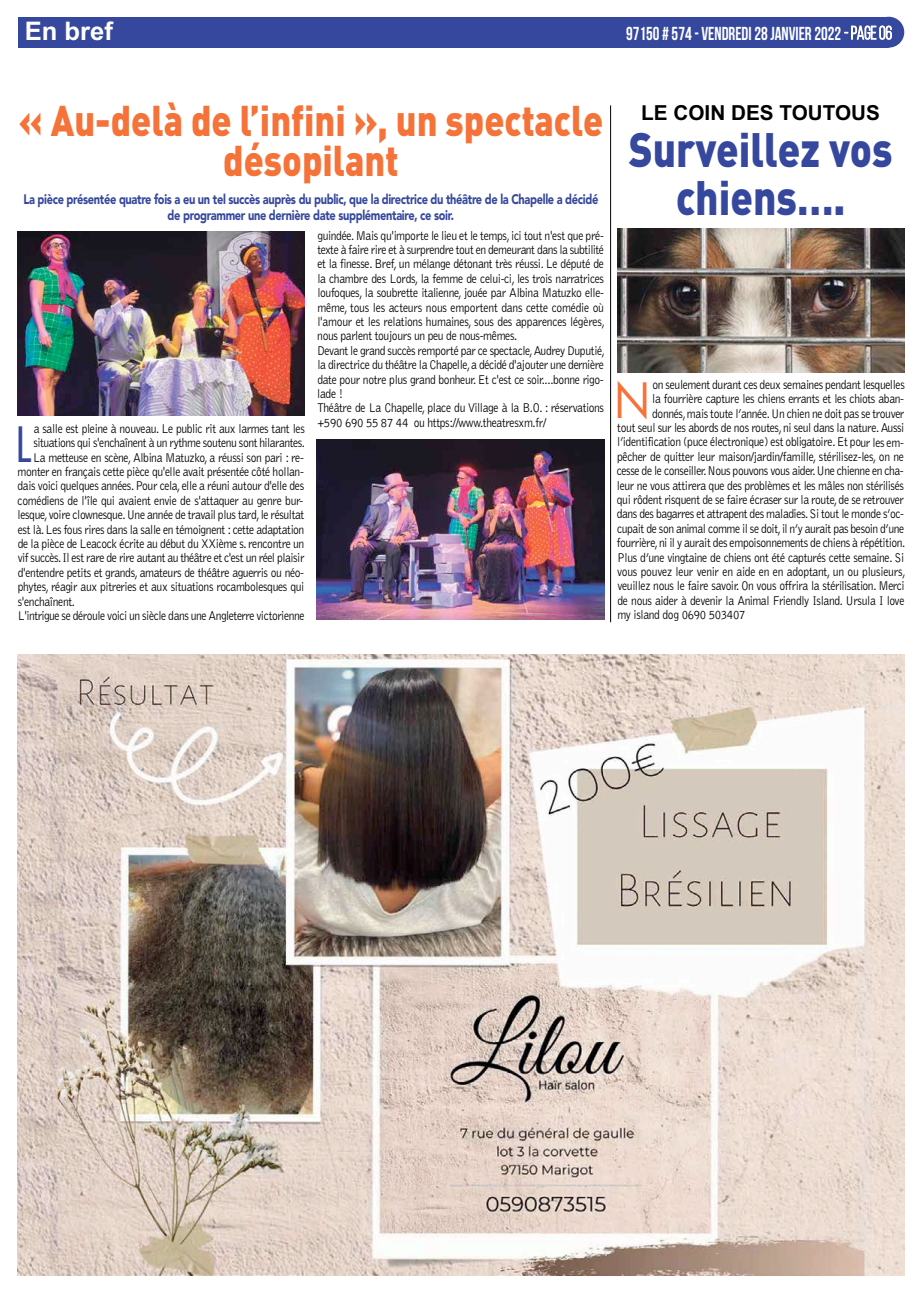
<style>
.page{position:relative;width:922px;height:1294px;background:#fff}
.page>*{position:absolute;margin:0;border:0;box-sizing:border-box;transform-origin:0 0}
.t1{font:900 47.62px/47.6px "DIN Pro";color:#36489d;text-align:center;scale:.85 1}
.t2{font:47.38px "Futura";color:#36489d;scale:.9 1}
.t3{font:47.38px "Futura";color:#f57238;scale:.9 1}
.t4{font:900 42.5px/40.6px "DIN Pro";color:#f57238;text-align:center;scale:.85 1}
.t5{font:700 25.62px "Arial";color:#fff}
.t6{font:700 20.75px "Arial";color:#000}
.t7{font:700 18.75px "Bebas Neue";color:#fff;scale:.9 1}
.t8{font:900 13.75px/15.6px "Avenir";letter-spacing:-.03em;color:#36489d;text-align:center;scale:.8 1}
.t9{font:300 13.12px/14.4px "Bell Gothic";letter-spacing:-.03em;color:#000;scale:.88 1}
.s1{font-weight:400}
</style>
<div class="page">
<div style="left:18px;top:17px;width:870px;height:31px;background:#36489d"></div>
<div style="left:873px;top:17px;width:31px;height:31px;background:#36489d;border-radius:50%"></div>
<svg style="left:844px;top:25px;width:47px;height:15px"></svg>
<img style="left:18px;top:655px;width:886px;height:620px">
<img style="left:617px;top:229px;width:287px;height:143px">
<img style="left:18px;top:231px;width:287px;height:184px">
<img style="left:317px;top:439px;width:287px;height:181px">
<hr style="left:610px;top:105px;width:1px;height:517px;background:#000">
<h3 class="t5" style="left:25px;top:15px;width:90px">En bref</h3>
<h3 class="t7" style="left:626px;top:23px;width:297px">97150 # 574- VENDREDI28JANVIER 2022 <span class="s1">-page06</span></h3>
<h3 class="t4" style="left:19px;top:94px;width:689px">« Au-delà de l’infini », un spectacle désopilant</h3>
<p class="t8" style="left:24px;top:191px;width:719px">La pièce présentée quatre fois a eu un tel succès auprès du public, que la directrice du théâtre de la Chapelle a décidé de programmer une dernière date supplémentaire, ce soir.</p>
<h2 class="t2" style="left:15px;top:414px;width:19px">L</h2>
<p class="t9" style="left:34px;top:421px;width:309px">a salle est pleine à nouveau. Le public rit aux larmes tant les</p>
<p class="t9" style="left:33px;top:436px;width:310px">situations qui s'enchaînent à un rythme soutenu sont hilarantes.</p>
<p class="t9" style="left:33px;top:450px;width:309px">La metteuse en scène, Albina Matuzko, a réussi son pari : re-</p>
<p class="t9" style="left:18px;top:465px;width:327px">monter en français cette pièce qu'elle avait présentée côté hollan-</p>
<p class="t9" style="left:18px;top:479px;width:327px">dais voici quelques années.Pour cela,elle a réuni autour d'elle des</p>
<p class="t9" style="left:18px;top:493px;width:326px">comédiens de l'île qui avaient envie de s'attaquer au genre bur-</p>
<p class="t9" style="left:18px;top:508px;width:327px">lesque,voire clownesque.Une année de travail plus tard,le résultat</p>
<p class="t9" style="left:18px;top:522px;width:327px">est là.Les fous rires dans la salle en témoignent :cette adaptation</p>
<p class="t9" style="left:18px;top:536px;width:327px">de la pièce de Leacock écrite au début du XXième s.rencontre un</p>
<p class="t9" style="left:18px;top:551px;width:327px">vif succès.Il est rare de rire autant au théâtre et c'est un réel plaisir</p>
<p class="t9" style="left:18px;top:565px;width:327px">d'entendre petits et grands, amateurs de théâtre aguerris ou néo-</p>
<p class="t9" style="left:18px;top:580px;width:327px">phytes, réagir aux pitreries et aux situations rocambolesques qui</p>
<p class="t9" style="left:18px;top:594px;width:67px">s'enchaînent.</p>
<p class="t9" style="left:18px;top:608px;width:327px">L'intrigue se déroule voici un siècle dans une Angleterre victorienne</p>
<p class="t9" style="left:317px;top:228px;width:328px">guindée.Mais qu'importe le lieu et le temps,ici tout n'est que pré&shy;texte à faire rire et à surprendre tout en demeurant dans la subtilité et la finesse. Bref, un mélange détonant très réussi. Le député de la chambre des Lords, la femme de celui-ci, les trois narratrices loufoques, la soubrette italienne, jouée par Albina Matuzko elle&shy;même, tous les acteurs nous emportent dans cette comédie où l'amour et les relations humaines, sous des apparences légères, nous parlent toujours un peu de nous-mêmes.<br>Devant le grand succès remporté par ce spectacle,Audrey Duputié, la directrice du théâtre la Chapelle,a décidé d'ajouter une dernière date pour notre plus grand bonheur. Et c'est ce soir....bonne rigo&shy;lade !<br>Théâtre de La Chapelle, place du Village à la B.O. : réservations +590 690 55 87 44 ou https://www.theatresxm.fr/</p>
<h3 class="t6" style="left:641px;top:99px;width:240px">LE COIN DES TOUTOUS</h3>
<h1 class="t1" style="left:628px;top:120px;width:312px">Surveillez vos chiens….</h1>
<h2 class="t3" style="left:614px;top:370px;width:41px">N</h2>
<p class="t9" style="left:652px;top:378px;width:288px">on seulement durant ces deux semaines pendant lesquelles</p>
<p class="t9" style="left:652px;top:392px;width:287px">la fourrière capture les chiens errants et les chiots aban-</p>
<p class="t9" style="left:652px;top:406px;width:288px">donnés,mais toute l’année.Un chien ne doit pas se trouver</p>
<p class="t9" style="left:617px;top:421px;width:328px">tout seul sur les abords de nos routes,ni seul dans la nature.Aussi</p>
<p class="t9" style="left:617px;top:435px;width:327px">l’identification (puce électronique) est obligatoire.Et pour les em-</p>
<p class="t9" style="left:617px;top:449px;width:327px">pêcher de quitter leur maison/jardin/famille, stérilisez-les, on ne</p>
<p class="t9" style="left:616px;top:464px;width:327px">cesse de le conseiller.Nous pouvons vous aider.Une chienne en cha-</p>
<p class="t9" style="left:616px;top:478px;width:328px">leur ne vous attirera que des problèmes et les mâles non stérilisés</p>
<p class="t9" style="left:616px;top:493px;width:328px">qui rôdent risquent de se faire écraser sur la route,de se retrouver</p>
<p class="t9" style="left:616px;top:507px;width:328px">dans des bagarres et attrapent des maladies.Si tout le monde s’oc-</p>
<p class="t9" style="left:617px;top:521px;width:328px">cupait de son animal comme il se doit,il n’y aurait pas besoin d’une</p>
<p class="t9" style="left:616px;top:536px;width:329px">fourrière,ni il y aurait des empoisonnements de chiens à répétition.</p>
<p class="t9" style="left:617px;top:550px;width:328px">Plus d’une vingtaine de chiens ont été capturés cette semaine. Si</p>
<p class="t9" style="left:617px;top:564px;width:329px">vous pouvez leur venir en aide en en adoptant, un ou plusieurs,</p>
<p class="t9" style="left:617px;top:579px;width:328px">veuillez nous le faire savoir. On vous offrira la stérilisation. Merci</p>
<p class="t9" style="left:617px;top:593px;width:328px">de nous aider à devenir la Animal Friendly Island. Ursula I love</p>
<p class="t9" style="left:617px;top:608px;width:147px">my island dog 0690 503407</p>
</div>
